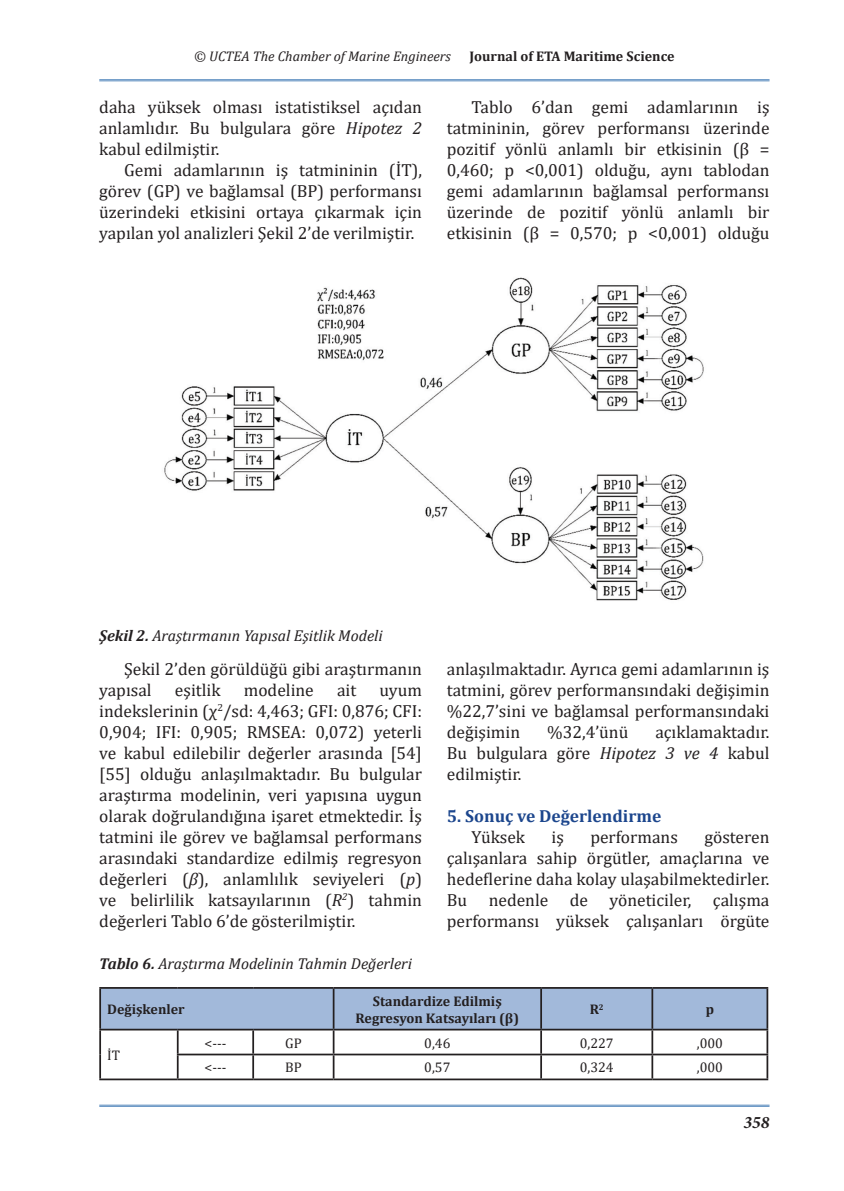
<style>
.page{position:relative;width:844px;height:1191px;background:#fff}
.page>*{position:absolute;margin:0;border:0;box-sizing:border-box;transform-origin:0 0}
.t1{font:17.5px/21px "Cambria";color:#231f20;text-align:justify}
.t2{font:700 17.5px "Cambria";color:#1c468d}
.t3{font:italic 700 17.5px "Minion Pro";color:#231f20}
.t4{font:italic 15.75px "Cambria";color:#231f20}
.t5{font:700 14px/16.8px "Cambria";color:#231f20;text-align:center}
.t6{font:14px "Cambria";color:#231f20}
.t7{font:italic 14px "Cambria";color:#231f20}
.s1{font-style:italic}
.s2{font-weight:700}
</style>
<div class="page">
<hr style="left:99px;top:1104px;width:670px;height:1px;background:#578abe">
<hr style="left:99px;top:1106px;width:670px;height:1px;background:#578abe">
<hr style="left:99px;top:79px;width:670px;height:1px;background:#578abe">
<hr style="left:99px;top:81px;width:670px;height:1px;background:#578abe">
<img style="left:164px;top:277px;width:540px;height:324px">
<hr style="left:99px;top:987px;width:79px;height:1px;background:#231f20">
<hr style="left:99px;top:988px;width:2px;height:40px;background:#231f20">
<hr style="left:178px;top:987px;width:75px;height:1px;background:#231f20">
<hr style="left:253px;top:987px;width:80px;height:1px;background:#231f20">
<hr style="left:333px;top:987px;width:208px;height:1px;background:#231f20">
<hr style="left:541px;top:987px;width:111px;height:1px;background:#231f20">
<hr style="left:652px;top:987px;width:116px;height:1px;background:#231f20">
<hr style="left:766px;top:988px;width:2px;height:40px;background:#231f20">
<hr style="left:99px;top:1028px;width:79px;height:2px;background:#231f20">
<hr style="left:99px;top:1030px;width:2px;height:24px;background:#231f20">
<hr style="left:652px;top:1028px;width:116px;height:2px;background:#231f20">
<hr style="left:766px;top:1030px;width:2px;height:23px;background:#231f20">
<hr style="left:99px;top:1054px;width:2px;height:24px;background:#231f20">
<svg style="left:100px;top:988px;width:667px;height:90px"></svg>
<hr style="left:253px;top:1053px;width:80px;height:2px;background:#231f20">
<hr style="left:252px;top:1055px;width:2px;height:23px;background:#231f20">
<hr style="left:333px;top:1053px;width:208px;height:2px;background:#231f20">
<hr style="left:332px;top:1055px;width:2px;height:23px;background:#231f20">
<hr style="left:541px;top:1053px;width:111px;height:2px;background:#231f20">
<hr style="left:540px;top:1055px;width:2px;height:23px;background:#231f20">
<hr style="left:652px;top:1053px;width:116px;height:2px;background:#231f20">
<hr style="left:651px;top:1055px;width:2px;height:23px;background:#231f20">
<hr style="left:766px;top:1055px;width:2px;height:23px;background:#231f20">
<hr style="left:99px;top:1078px;width:79px;height:2px;background:#231f20">
<hr style="left:178px;top:1078px;width:75px;height:2px;background:#231f20">
<hr style="left:253px;top:1078px;width:80px;height:2px;background:#231f20">
<hr style="left:333px;top:1078px;width:208px;height:2px;background:#231f20">
<hr style="left:541px;top:1078px;width:111px;height:2px;background:#231f20">
<hr style="left:652px;top:1078px;width:116px;height:2px;background:#231f20">
<p class="t7" style="left:194px;top:46px;width:258px">© UCTEA The Chamber of Marine Engineers</p>
<p class="t5" style="left:469px;top:47px;width:206px">Journal of ETA Maritime Science</p>
<p class="t1" style="left:99px;top:96px;width:324px">daha yüksek olması istatistiksel açıdan anlamlıdır. Bu bulgulara göre <span class="s1">Hipotez 2 </span>kabul edilmiştir.</p>
<p class="t1" style="left:99px;top:159px;width:324px;text-indent:25px">Gemi adamlarının iş tatmininin (İT), görev (GP) ve bağlamsal (BP) performansı üzerindeki etkisini ortaya çıkarmak için yapılan yol analizleri Şekil 2’de verilmiştir.</p>
<p class="t1" style="left:446px;top:96px;width:324px;text-indent:25px">Tablo 6’dan gemi adamlarının iş tatmininin, görev performansı üzerinde pozitif yönlü anlamlı bir etkisinin (β = 0,460; p &lt;0,001) olduğu, aynı tablodan gemi adamlarının bağlamsal performansı üzerinde de pozitif yönlü anlamlı bir etkisinin (β = 0,570; p &lt;0,001) olduğu</p>
<p class="t4" style="left:99px;top:624px;width:285px"><span class="s2">Şekil 2.</span> Araştırmanın Yapısal Eşitlik Modeli</p>
<p class="t1" style="left:99px;top:658px;width:324px;text-indent:25px">Şekil 2’den görüldüğü gibi araştırmanın yapısal</p>
<p class="t1" style="left:446px;top:658px;width:324px">anlaşılmaktadır. Ayrıca gemi adamlarının iş tatmini, görev performansındaki değişimin %22,7’sini ve bağlamsal performansındaki değişimin</p>
<p class="t1" style="left:175px;top:679px;width:47px">eşitlik</p>
<p class="t1" style="left:244px;top:679px;width:72px">modeline</p>
<p class="t1" style="left:337px;top:679px;width:21px">ait</p>
<p class="t1" style="left:99px;top:679px;width:324px;text-indent:280px">uyum indekslerinin (χ<sup>2</sup>/sd: 4,463; GFI: 0,876; CFI:<br>0,904; IFI: 0,905; RMSEA: 0,072) yeterli ve kabul edilebilir değerler arasında [54] [55] olduğu anlaşılmaktadır. Bu bulgular araştırma modelinin, veri yapısına uygun olarak doğrulandığına işaret etmektedir. İş tatmini ile görev ve bağlamsal performans arasındaki standardize edilmiş regresyon değerleri (<span class="s1">β</span>), anlamlılık seviyeleri (<span class="s1">p</span>) ve belirlilik katsayılarının (<span class="s1">R</span><sup>2</sup>) tahmin değerleri Tablo 6’de gösterilmiştir.</p>
<p class="t4" style="left:99px;top:952px;width:314px"><span class="s2">Tablo 6.</span> Araştırma Modelinin Tahmin Değerleri</p>
<p class="t5" style="left:107px;top:1000px;width:79px">Değişkenler</p>
<p class="t5" style="left:355px;top:992px;width:165px">Standardize Edilmiş<br>Regresyon Katsayıları (β)</p>
<p class="t5" style="left:589px;top:1000px;width:16px">R<sup>2</sup></p>
<p class="t5" style="left:705px;top:1000px;width:10px">p</p>
<p class="t6" style="left:107px;top:1047px;width:14px">İT</p>
<p class="t1" style="left:446px;top:721px;width:324px;text-indent:208px">açıklamaktadır.<br>Bu bulgulara göre <span class="s1">Hipotez 3 ve 4</span> kabul edilmiştir.</p>
<p class="t2" style="left:446px;top:803px;width:216px">5. Sonuç ve Değerlendirme</p>
<p class="t1" style="left:471px;top:826px;width:55px">Yüksek</p>
<p class="t1" style="left:551px;top:826px;width:14px">iş</p>
<p class="t1" style="left:590px;top:826px;width:89px">performans</p>
<p class="t1" style="left:547px;top:721px;width:83px">%32,4’ünü</p>
<p class="t1" style="left:446px;top:826px;width:324px;text-indent:257px">gösteren çalışanlara sahip örgütler, amaçlarına ve hedeflerine daha kolay ulaşabilmektedirler.<br>Bu nedenle de yöneticiler, çalışma performansı yüksek çalışanları örgüte</p>
<p class="t6" style="left:204px;top:1034px;width:23px">&lt;---</p>
<p class="t6" style="left:285px;top:1034px;width:18px">GP</p>
<p class="t6" style="left:424px;top:1034px;width:28px">0,46</p>
<p class="t6" style="left:579px;top:1034px;width:35px">0,227</p>
<p class="t6" style="left:696px;top:1034px;width:28px">,000</p>
<p class="t6" style="left:204px;top:1059px;width:23px">&lt;---</p>
<p class="t6" style="left:285px;top:1059px;width:18px">BP</p>
<p class="t6" style="left:424px;top:1059px;width:28px">0,57</p>
<p class="t6" style="left:579px;top:1059px;width:35px">0,324</p>
<p class="t6" style="left:696px;top:1059px;width:28px">,000</p>
<p class="t3" style="left:743px;top:1109px;width:27px">358</p>
</div>
